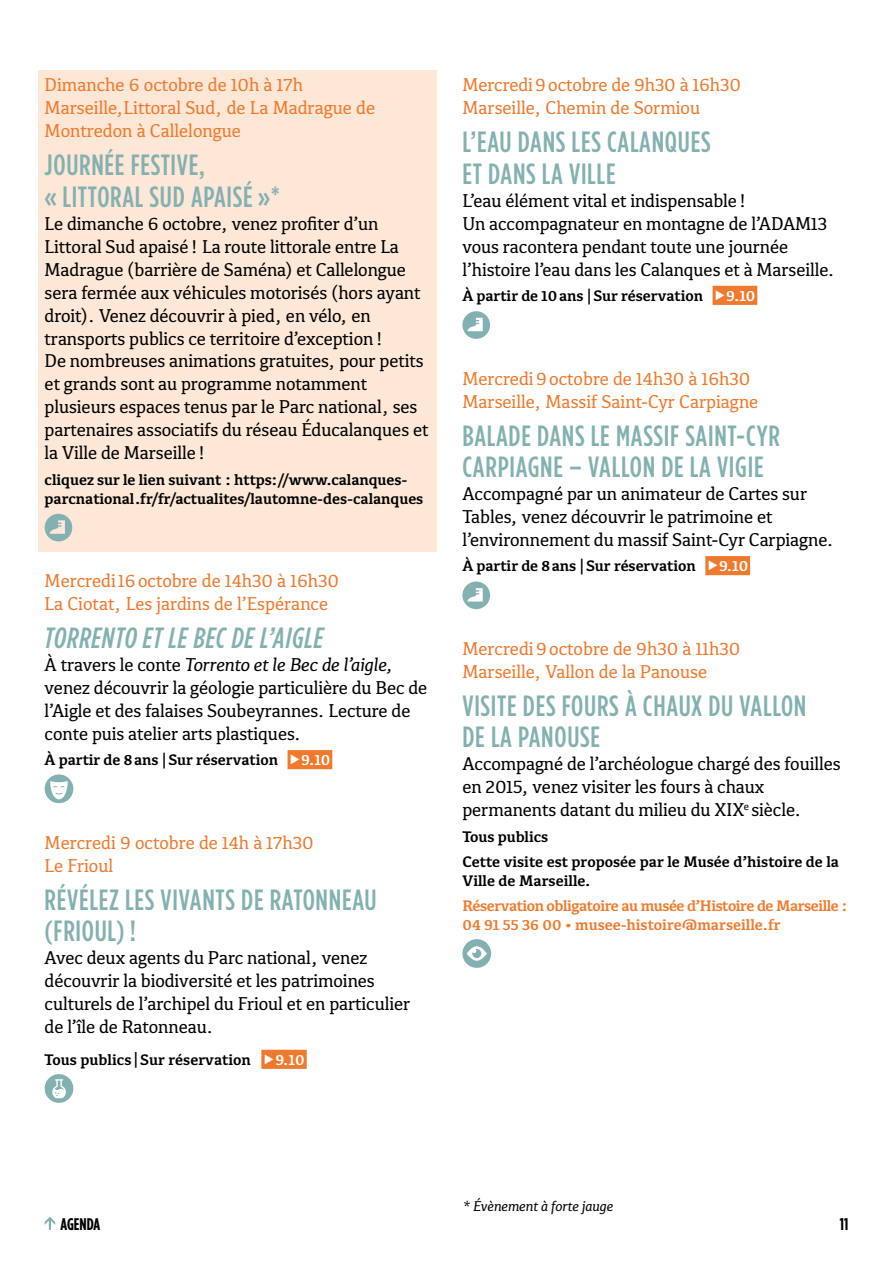
<style>
.page{position:relative;width:893px;height:1276px;background:#fff}
.page>*{position:absolute;margin:0;border:0;box-sizing:border-box;transform-origin:0 0}
.t1{font:500 29.25px/31.5px "Gotham Condensed";letter-spacing:.025em;color:#83b0b0}
.t2{font:italic 500 29.25px "Gotham Cond";letter-spacing:.025em;color:#83b0b0}
.t3{font:19.12px/22.9px "Kefa III";letter-spacing:-.005em;color:#000}
.t4{font:19.12px/22.9px "Kefa III";color:#ef7a2d}
.t5{font:700 16.88px "Gotham Cond";color:#000}
.t6{font:700 15.75px/18.9px "Kefa III";letter-spacing:-.005em;color:#000}
.t7{font:700 15.75px/18.9px "Kefa III";letter-spacing:-.03em;color:#ef7a2d}
.t8{font:700 15.75px "Kefa III";letter-spacing:-.01em;color:#fff}
.t9{font:italic 14.62px "Kefa III";letter-spacing:-.005em;color:#000}
.s1{font-style:italic}
</style>
<div class="page">
<div style="left:38px;top:70px;width:399px;height:32px;background:#fde7d6"></div>
<div style="left:38px;top:93px;width:399px;height:55px;background:#fde7d6"></div>
<div style="left:38px;top:147px;width:399px;height:70px;background:#fde7d6"></div>
<div style="left:38px;top:208px;width:399px;height:262px;background:#fde7d6"></div>
<div style="left:38px;top:466px;width:399px;height:47px;background:#fde7d6"></div>
<div style="left:38px;top:510px;width:399px;height:41px;background:#fde7d6"></div>
<div style="left:288px;top:750px;width:44px;height:19px;background:#ef7a2d"></div>
<div style="left:261px;top:1049px;width:46px;height:20px;background:#ef7a2d"></div>
<svg style="left:45px;top:514px;width:27px;height:27px"></svg>
<svg style="left:45px;top:774px;width:28px;height:29px"></svg>
<svg style="left:45px;top:1074px;width:28px;height:28px"></svg>
<div style="left:713px;top:286px;width:44px;height:19px;background:#ef7a2d"></div>
<div style="left:705px;top:556px;width:45px;height:19px;background:#ef7a2d"></div>
<svg style="left:462px;top:311px;width:28px;height:28px"></svg>
<svg style="left:462px;top:581px;width:28px;height:28px"></svg>
<svg style="left:462px;top:939px;width:29px;height:29px"></svg>
<svg style="left:45px;top:1217px;width:10px;height:12px"></svg>
<p class="t4" style="left:45px;top:73px;width:260px">Dimanche 6 octobre de 10h à 17h</p>
<p class="t4" style="left:45px;top:96px;width:332px">Marseille,Littoral Sud, de La Madrague de<br>Montredon à Callelongue</p>
<p class="t1" style="left:45px;top:149px;width:237px">JOURNÉE FESTIVE,<br>« LITTORAL SUD APAISÉ »*</p>
<p class="t3" style="left:45px;top:211px;width:385px">Le dimanche 6 octobre, venez profiter d’un Littoral Sud apaisé! La route littorale entre La Madrague (barrière de Saména) et Callelongue sera fermée aux véhicules motorisés (hors ayant droit). Venez découvrir à pied, en vélo, en transports publics ce territoire d’exception!<br>De nombreuses animations gratuites, pour petits et grands sont au programme notamment plusieurs espaces tenus par le Parc national, ses partenaires associatifs du réseau Éducalanques et la Ville de Marseille!</p>
<p class="t6" style="left:45px;top:469px;width:380px">cliquez sur le lien suivant : https://www.calanques&shy;parcnational.fr/fr/actualites/lautomne-des-calanques</p>
<p class="t4" style="left:45px;top:568px;width:296px">Mercredi16octobre de 14h30 à 16h30</p>
<p class="t4" style="left:45px;top:591px;width:285px">La Ciotat, Les jardins de l’Espérance</p>
<p class="t2" style="left:45px;top:621px;width:280px">TORRENTO ET LE BEC DE L’AIGLE</p>
<p class="t3" style="left:45px;top:652px;width:384px">À travers le conte <span class="s1">Torrento et le Bec de l’aigle, </span>venez découvrir la géologie particulière du Bec de l’Aigle et des falaises Soubeyrannes. Lecture de conte puis atelier arts plastiques.</p>
<p class="t6" style="left:45px;top:750px;width:235px">À partir de 8ans |Sur réservation</p>
<p class="t8" style="left:301px;top:749px;width:31px">9.10</p>
<p class="t4" style="left:45px;top:830px;width:271px">Mercredi 9 octobre de 14h à 17h30</p>
<p class="t4" style="left:45px;top:853px;width:70px">Le Frioul</p>
<p class="t1" style="left:45px;top:883px;width:333px">RÉVÉLEZ LES VIVANTS DE RATONNEAU (FRIOUL) !</p>
<p class="t3" style="left:45px;top:945px;width:367px">Avec deux agents du Parc national, venez découvrir la biodiversité et les patrimoines culturels de l’archipel du Frioul et en particulier de l’île de Ratonneau.</p>
<p class="t6" style="left:45px;top:1049px;width:208px">Tous publics |Sur réservation</p>
<p class="t8" style="left:275px;top:1049px;width:31px">9.10</p>
<p class="t4" style="left:462px;top:73px;width:280px">Mercredi9octobre de 9h30 à 16h30</p>
<p class="t4" style="left:462px;top:96px;width:239px">Marseille, Chemin de Sormiou</p>
<p class="t1" style="left:462px;top:126px;width:250px">L’EAU DANS LES CALANQUES<br>ET DANS LA VILLE</p>
<p class="t3" style="left:462px;top:188px;width:374px">L’eau élément vital et indispensable!<br>Un accompagnateur en montagne de l’ADAM13 vous racontera pendant toute une journée l’histoire l’eau dans les Calanques et à Marseille.</p>
<p class="t6" style="left:462px;top:286px;width:242px">À partir de 10ans |Sur réservation</p>
<p class="t8" style="left:726px;top:285px;width:31px">9.10</p>
<p class="t4" style="left:462px;top:366px;width:289px">Mercredi9octobre de 14h30 à 16h30</p>
<p class="t4" style="left:462px;top:389px;width:297px">Marseille, Massif Saint-Cyr Carpiagne</p>
<p class="t1" style="left:462px;top:419px;width:319px">BALADE DANS LE MASSIF SAINT-CYR<br>CARPIAGNE – VALLON DE LA VIGIE</p>
<p class="t3" style="left:462px;top:481px;width:373px">Accompagné par un animateur de Cartes sur<br>Tables, venez découvrir le patrimoine et l’environnement du massif Saint-Cyr Carpiagne.</p>
<p class="t6" style="left:462px;top:556px;width:235px">À partir de 8ans |Sur réservation</p>
<p class="t8" style="left:719px;top:555px;width:31px">9.10</p>
<p class="t4" style="left:462px;top:636px;width:280px">Mercredi9octobre de 9h30 à 11h30</p>
<p class="t4" style="left:462px;top:659px;width:246px">Marseille, Vallon de la Panouse</p>
<p class="t1" style="left:462px;top:689px;width:345px">VISITE DES FOURS À CHAUX DU VALLON<br>DE LA PANOUSE</p>
<p class="t3" style="left:462px;top:752px;width:380px">Accompagné de l’archéologue chargé des fouilles en 2015, venez visiter les fours à chaux permanents datant du milieu du XIX<sup>e</sup> siècle.</p>
<p class="t6" style="left:462px;top:826px;width:87px">Tous publics</p>
<p class="t6" style="left:462px;top:851px;width:378px">Cette visite est proposée par le Musée d’histoire de la<br>Ville de Marseille.</p>
<p class="t7" style="left:462px;top:896px;width:387px">Réservation obligatoire au musée d’Histoire de Marseille :<br>04 91 55 36 00 • musee-histoire@marseille.fr</p>
<p class="t5" style="left:61px;top:1214px;width:41px">AGENDA</p>
<p class="t9" style="left:462px;top:1196px;width:152px">* Évènement à forte jauge</p>
<p class="t5" style="left:840px;top:1214px;width:10px">11</p>
</div>
